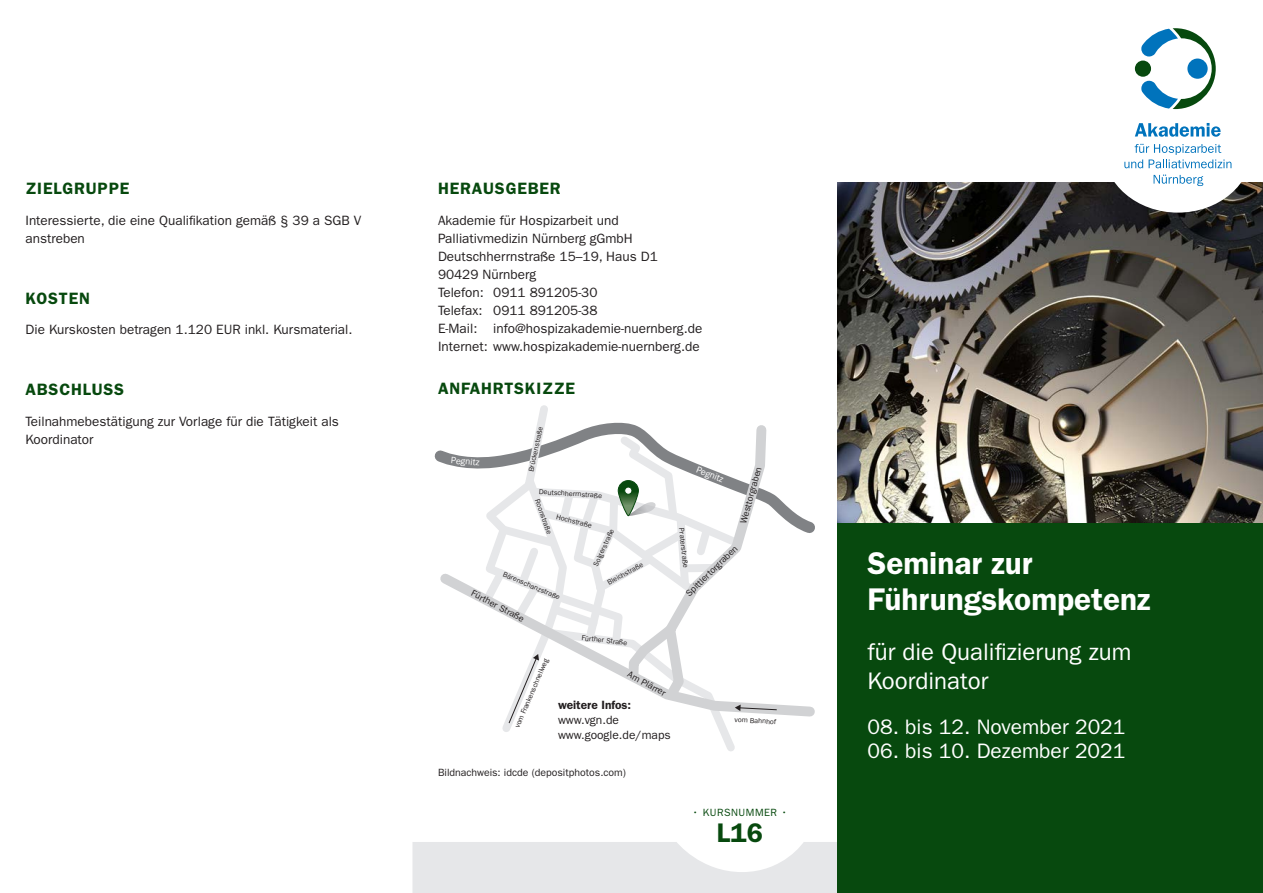
<style>
.page{position:relative;width:1263px;height:893px;background:#fff}
.page>*{position:absolute;margin:0;border:0;box-sizing:border-box;transform-origin:0 0}
.t1{font:600 31.5px/36px "ITC Franklin Gothic Std";color:#fff}
.t2{font:600 27px "ITC Franklin Gothic Std";color:#07490e}
.t3{font:24px/28.5px "ITC Franklin Gothic Std";color:#fff}
.t4{font:21px "ITC Franklin Gothic Std";color:#fff}
.t5{font:600 16.5px "ITC Franklin Gothic Std";letter-spacing:.05em;color:#07490e}
.t6{font:13.5px/18px "ITC Franklin Gothic Std";color:#231f20}
.t7{font:12px/15px "ITC Franklin Gothic Std";color:#231f20}
.t8{font:600 12px "ITC Franklin Gothic Std";color:#231f20}
.t9{font:10.5px "ITC Franklin Gothic Std";color:#231f20}
.t10{font:10.5px "ITC Franklin Gothic Std";letter-spacing:.05em;color:#07490e}
.t11{font:9.3px "ITC Franklin Gothic Std";color:#231f20}
.t12{font:9.3px "ITC Franklin Gothic Std";color:#fff}
.t13{font:7.2px "ITC Franklin Gothic Std";color:#231f20}
</style>
<div class="page">
<svg style="left:434px;top:450px;width:381px;height:83px"></svg>
<svg style="left:440px;top:573px;width:375px;height:144px"></svg>
<svg style="left:477px;top:405px;width:300px;height:346px"></svg>
<svg style="left:618px;top:481px;width:20px;height:35px"></svg>
<div style="left:618px;top:480px;width:21px;height:36px;border:1px solid #07490e;border-radius:10px"></div>
<div style="left:625px;top:487px;width:7px;height:7px;background:#fff;border-radius:50%"></div>
<div style="left:624px;top:487px;width:8px;height:8px;border:1px solid #07490e;border-radius:50%"></div>
<svg style="left:412px;top:842px;width:426px;height:51px;background:#e8e9eb"></svg>
<img style="left:838px;top:183px;width:425px;height:340px">
<div style="left:838px;top:523px;width:425px;height:370px;background:#07490e"></div>
<div style="left:1103px;top:85px;width:149px;height:128px;background:#fff;border-radius:50%"></div>
<div style="left:1135px;top:61px;width:16px;height:16px;background:#07490e;border-radius:50%"></div>
<svg style="left:1141px;top:28px;width:75px;height:81px"></svg>
<svg style="left:1135px;top:123px;width:85px;height:14px"></svg>
<svg style="left:1124px;top:144px;width:107px;height:24px"></svg>
<svg style="left:1153px;top:175px;width:50px;height:11px"></svg>
<p class="t5" style="left:26px;top:179px;width:105px">ZIELGRUPPE</p>
<p class="t6" style="left:26px;top:211px;width:337px">Interessierte, die eine Qualifikation gemäß § 39 a SGB V anstreben</p>
<p class="t5" style="left:26px;top:288px;width:66px">KOSTEN</p>
<p class="t6" style="left:26px;top:321px;width:328px">Die Kurskosten betragen 1.120 EUR inkl. Kursmaterial.</p>
<p class="t5" style="left:26px;top:380px;width:100px">ABSCHLUSS</p>
<p class="t6" style="left:26px;top:412px;width:315px">Teilnahmebestätigung zur Vorlage für die Tätigkeit als<br>Koordinator</p>
<p class="t5" style="left:438px;top:179px;width:124px">HERAUSGEBER</p>
<p class="t6" style="left:438px;top:211px;width:266px">Akademie für Hospizarbeit und<br>Palliativmedizin Nürnberg gGmbH<br>Deutschherrnstraße 15–19, Haus D1<br>90429 Nürnberg<br>Telefon: 0911 891205-30<br>Telefax: 0911 891205-38<br>E-Mail: info@hospizakademie-nuernberg.de<br>Internet: www.hospizakademie-nuernberg.de</p>
<p class="t5" style="left:438px;top:378px;width:139px">ANFAHRTSKIZZE</p>
<p class="t12" style="left:452px;top:454px;width:30px;rotate:6deg">Pegnitz</p>
<p class="t13" style="left:527px;top:471px;width:48px;rotate:-78deg">Brückenstraße</p>
<p class="t13" style="left:539px;top:487px;width:65px;rotate:4deg">Deutschherrnstraße</p>
<p class="t13" style="left:541px;top:498px;width:38px;rotate:70deg">Roonstraße</p>
<p class="t13" style="left:505px;top:570px;width:63px;rotate:23deg">Bärenschanzstraße</p>
<p class="t13" style="left:557px;top:513px;width:38px;rotate:14deg">Hochstraße</p>
<p class="t13" style="left:591px;top:564px;width:42px;rotate:-65deg">Solgerstraße</p>
<p class="t13" style="left:606px;top:580px;width:41px;rotate:-30deg">Bleichstraße</p>
<p class="t11" style="left:474px;top:588px;width:60px;rotate:27deg">Fürther Straße</p>
<p class="t13" style="left:582px;top:634px;width:47px;rotate:6deg">Fürther Straße</p>
<p class="t13" style="left:513px;top:726px;width:76px;rotate:-67deg">vom Frankenschnellweg</p>
<p class="t11" style="left:631px;top:668px;width:43px;rotate:29deg">Am Plärrer</p>
<p class="t8" style="left:558px;top:698px;width:75px">weitere Infos:</p>
<p class="t7" style="left:558px;top:713px;width:114px">www.vgn.de www.google.de/maps</p>
<p class="t9" style="left:438px;top:766px;width:189px">Bildnachweis: idcde (depositphotos.com)</p>
<p class="t12" style="left:699px;top:464px;width:30px;rotate:22deg">Pegnitz</p>
<p class="t11" style="left:738px;top:522px;width:60px;rotate:-74deg">Westtorgraben</p>
<p class="t13" style="left:686px;top:528px;width:41px;rotate:84deg">Praterstraße</p>
<p class="t11" style="left:683px;top:591px;width:69px;rotate:-44deg">Spittlertorgraben</p>
<p class="t13" style="left:735px;top:715px;width:43px;rotate:4deg">vom Bahnhof</p>
<p class="t10" style="left:692px;top:806px;width:97px">• KURSNUMMER •</p>
<h2 class="t2" style="left:717px;top:817px;width:47px">L16</h2>
<h1 class="t1" style="left:867px;top:546px;width:284px">Seminar zur<br>Führungskompetenz</h1>
<h3 class="t3" style="left:867px;top:638px;width:265px">für die Qualifizierung zum<br>Koordinator</h3>
<h3 class="t4" style="left:867px;top:715px;width:259px">08. bis 12. November 2021</h3>
<h3 class="t4" style="left:867px;top:739px;width:259px">06. bis 10. Dezember 2021</h3>
</div>
